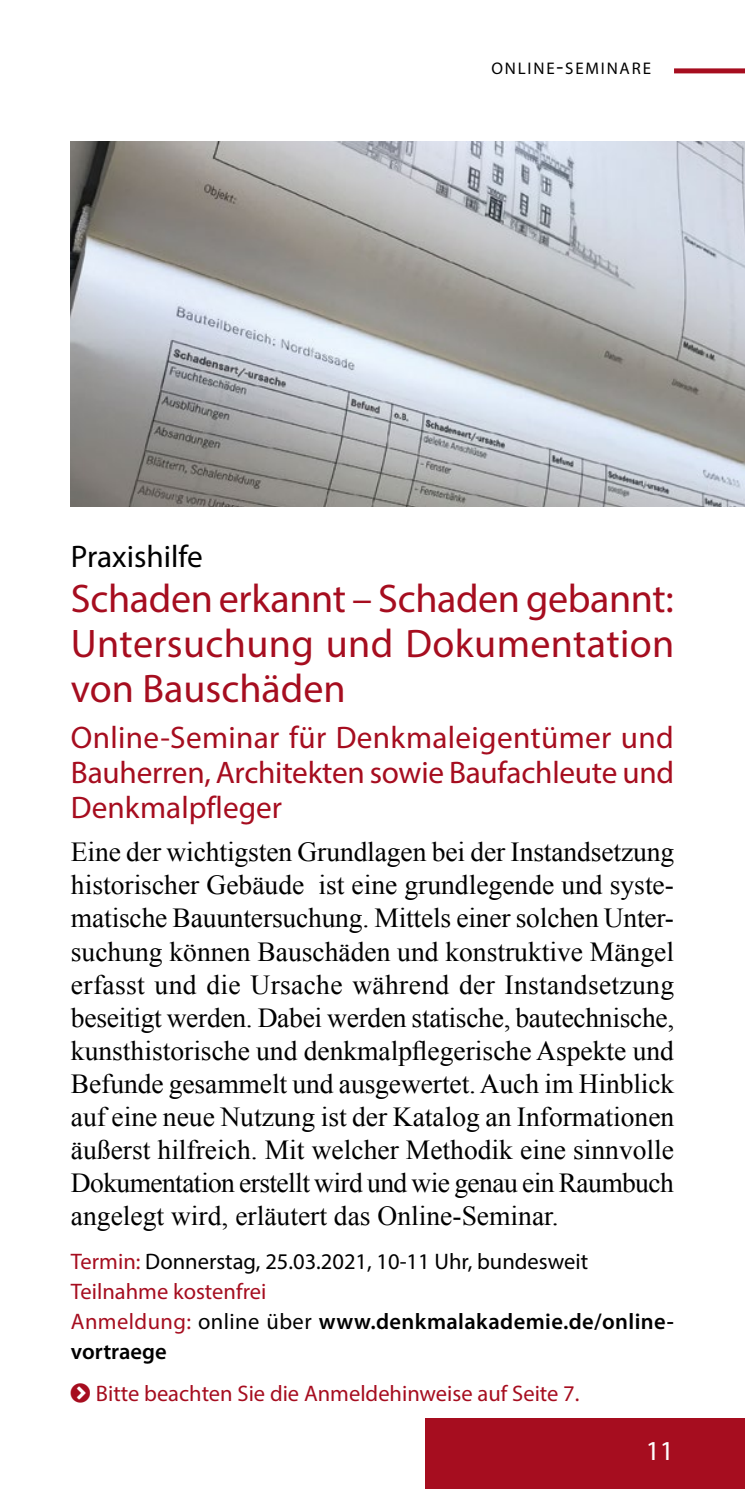
<style>
.page{position:relative;width:745px;height:1489px;background:#fff}
.page>*{position:absolute;margin:0;border:0;box-sizing:border-box;transform-origin:0 0}
.t1{font:40px/45px "Myriad Pro";letter-spacing:.01em;color:#a60d1f;text-align:justify}
.t2{font:31.25px/35px "Myriad Pro";letter-spacing:-.005em;color:#a60d1f;text-align:justify}
.t3{font:31.25px "Myriad Pro";color:#000}
.t4{font:27.5px/33px "Times New Roman";color:#000;text-align:justify}
.t5{font:27.5px "Myriad Pro";color:#fff}
.t6{font:22.5px/30px "Myriad Pro";color:#000}
.t7{font:22.5px "Myriad Pro";color:#a60d1f}
.t8{font:17px "Myriad Pro";letter-spacing:.105em;color:#000}
.s1{font-size:22.5px}
.s2{color:#a60d1f}
.s3{font-weight:600}
</style>
<div class="page">
<div style="left:425px;top:1417px;width:319px;height:71px;background:#a60d1f"></div>
<div style="left:673px;top:68px;width:71px;height:5px;background:#a60d1f"></div>
<img style="left:71px;top:142px;width:673px;height:365px">
<p class="t8" style="left:491px;top:57px;width:161px">ONLINE<span class="s1">-</span>SEMINARE</p>
<p class="t3" style="left:71px;top:537px;width:133px">Praxishilfe</p>
<h1 class="t1" style="left:71px;top:575px;width:604px">Schaden erkannt – Schaden gebannt:<br>Untersuchung und Dokumentation von Bauschäden</h1>
<p class="t2" style="left:71px;top:719px;width:604px">Online-Seminar für Denkmaleigentümer und Bauherren, Architekten sowie Baufachleute und Denkmalpfleger</p>
<p class="t4" style="left:71px;top:835px;width:604px">Eine der wichtigsten Grundlagen bei der Instandsetzung historischer Gebäude ist eine grundlegende und syste&shy;matische Bauuntersuchung. Mittels einer solchen Unter&shy;suchung können Bauschäden und konstruktive Mängel erfasst und die Ursache während der Instandsetzung beseitigt werden. Dabei werden statische, bautechnische, kunsthistorische und denkmalpflegerische Aspekte und Befunde gesammelt und ausgewertet. Auch im Hinblick auf eine neue Nutzung ist der Katalog an Informationen äußerst hilfreich. Mit welcher Methodik eine sinnvolle Dokumentation erstellt wird und wie genau ein Raumbuch angelegt wird, erläutert das Online-Seminar.</p>
<p class="t6" style="left:71px;top:1245px;width:604px"><span class="s2">Termin:</span> Donnerstag, 25.03.2021, 10-11 Uhr, bundesweit <span class="s2">Teilnahme kostenfrei<br>Anmeldung:</span> online über <span class="s3">www.denkmalakademie.de/online&shy;vortraege</span></p>
<p class="t7" style="left:96px;top:1379px;width:485px">Bitte beachten Sie die Anmeldehinweise auf Seite 7.</p>
<p class="t5" style="left:645px;top:1433px;width:30px">11</p>
</div>
